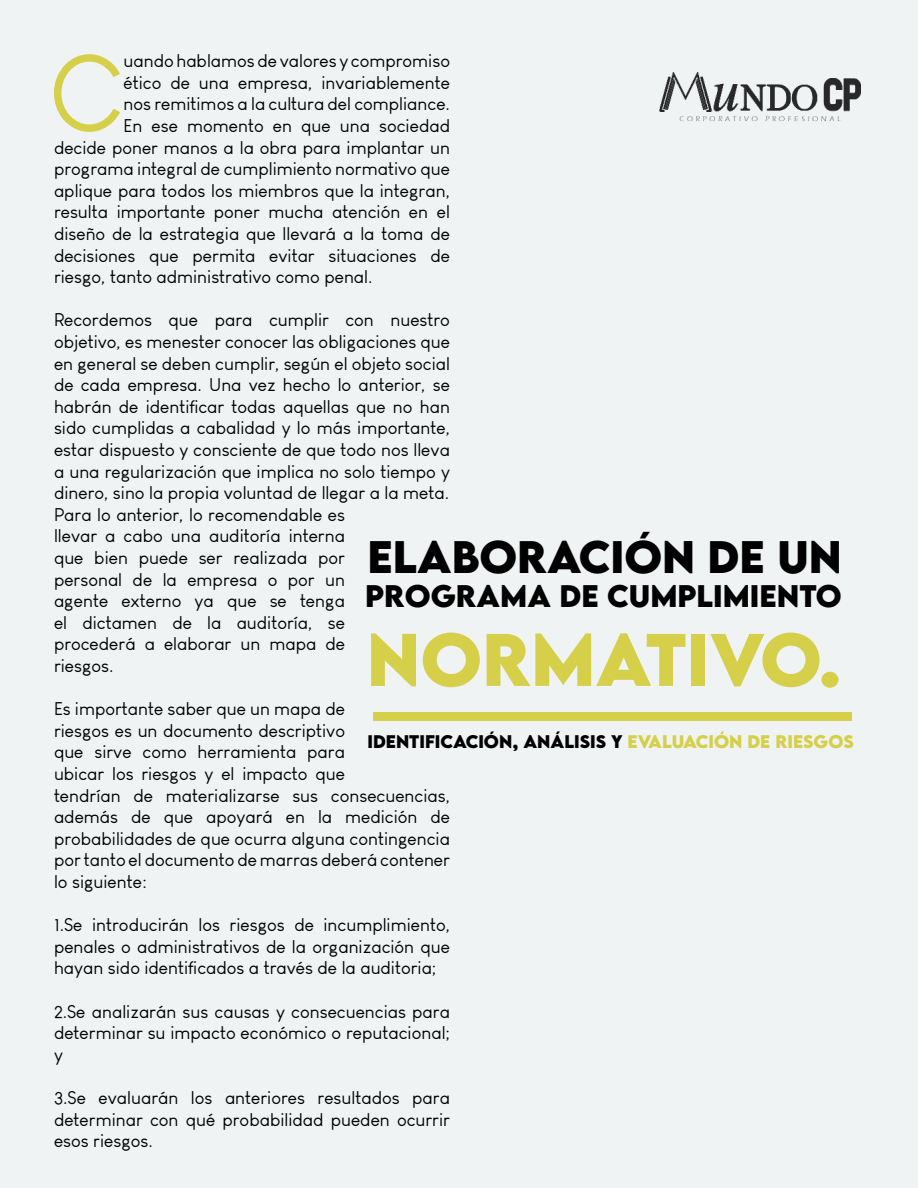
<style>
.page{position:relative;width:918px;height:1188px;background:#eff3f4}
.page>*{position:absolute;margin:0;border:0;box-sizing:border-box;transform-origin:0 0}
.t1{font:108.6px "Louis George Cafe";color:#d6cf4a}
.t2{font:700 66px "LEMONMILK";color:#d6cf4a}
.t3{font:700 40.5px "LEMONMILK";color:#000}
.t4{font:700 27.75px "LEMONMILK";color:#000}
.t5{font:18px/21.6px "Louis George Cafe";color:#000;text-align:justify}
.t6{font:700 16.2px "LEMONMILK";color:#000}
.s1{color:#d6cf4a}
</style>
<div class="page">
<div style="left:373px;top:712px;width:479px;height:9px;background:#d6cf4a"></div>
<img style="left:659px;top:72px;width:202px;height:50px">
<p class="t1" style="left:49px;top:29px;width:76px">C</p>
<p class="t5" style="left:124px;top:50px;width:328px">uando hablamos de valores y compromiso</p>
<p class="t5" style="left:124px;top:72px;width:328px">ético de una empresa, invariablemente</p>
<p class="t5" style="left:124px;top:93px;width:328px">nos remitimos a la cultura del compliance.</p>
<p class="t5" style="left:124px;top:115px;width:328px">En ese momento en que una sociedad</p>
<p class="t5" style="left:54px;top:136px;width:398px">decide poner manos a la obra para implantar un</p>
<p class="t5" style="left:54px;top:158px;width:398px">programa integral de cumplimiento normativo que</p>
<p class="t5" style="left:54px;top:180px;width:398px">aplique para todos los miembros que la integran,</p>
<p class="t5" style="left:54px;top:201px;width:398px">resulta importante poner mucha atención en el</p>
<p class="t5" style="left:54px;top:223px;width:398px">diseño de la estrategia que llevará a la toma de</p>
<p class="t5" style="left:54px;top:244px;width:398px">decisiones que permita evitar situaciones de</p>
<p class="t5" style="left:54px;top:266px;width:320px">riesgo, tanto administrativo como penal.</p>
<p class="t5" style="left:54px;top:309px;width:398px">Recordemos que para cumplir con nuestro objetivo, es menester conocer las obligaciones que en general se deben cumplir, según el objeto social de cada empresa. Una vez hecho lo anterior, se habrán de identificar todas aquellas que no han sido cumplidas a cabalidad y lo más importante, estar dispuesto y consciente de que todo nos lleva a una regularización que implica no solo tiempo y dinero, sino la propia voluntad de llegar a la meta.</p>
<p class="t5" style="left:54px;top:504px;width:293px">Para lo anterior, lo recomendable es llevar a cabo una auditoría interna que bien puede ser realizada por personal de la empresa o por un agente externo ya que se tenga el dictamen de la auditoría, se procederá a elaborar un mapa de riesgos.</p>
<p class="t5" style="left:54px;top:698px;width:398px;text-align:left">Es importante saber que un mapa de<br>riesgos es un documento descriptivo<br>que sirve como herramienta para<br>ubicar los riesgos y el impacto que<br>tendrían de materializarse sus consecuencias, además de que apoyará en la medición de probabilidades de que ocurra alguna contingencia por tanto el documento de marras deberá contener lo siguiente:</p>
<p class="t5" style="left:54px;top:914px;width:398px">1.Se introducirán los riesgos de incumplimiento, penales o administrativos de la organización que hayan sido identificados a través de la auditoria;</p>
<p class="t5" style="left:54px;top:1000px;width:398px">2.Se analizarán sus causas y consecuencias para determinar su impacto económico o reputacional; y</p>
<p class="t5" style="left:54px;top:1087px;width:398px">3.Se evaluarán los anteriores resultados para determinar con qué probabilidad pueden ocurrir esos riesgos.</p>
<p class="t3" style="left:368px;top:530px;width:476px">ELABORACIÓN DE UN</p>
<p class="t4" style="left:365px;top:577px;width:478px">PROGRAMA DE CUMPLIMIENTO</p>
<p class="t2" style="left:367px;top:615px;width:477px">NORMATIVO.</p>
<p class="t6" style="left:367px;top:730px;width:488px">IDENTIFICACIÓN, ANÁLISIS Y <span class="s1">EVALUACIÓN DE RIESGOS</span></p>
</div>
